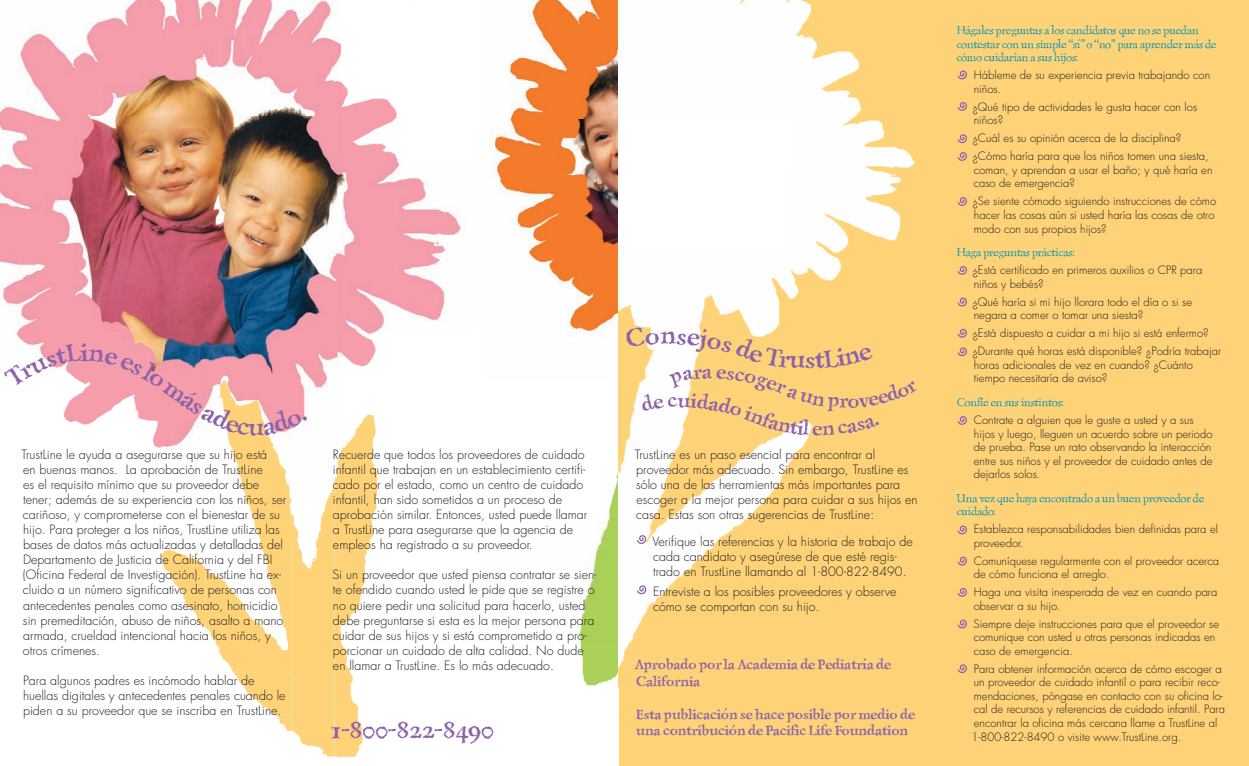
<style>
.page{position:relative;width:1249px;height:766px;background:#fff}
.page>*{position:absolute;margin:0;border:0;box-sizing:border-box;transform-origin:0 0}
.t1{font:22.5px "Lazur Antiq Text C Bold";color:#8c62aa}
.t2{font:13.75px/16.5px "Lazur Antiq Text C Bold";color:#8c62aa}
.t3{font:300 12.5px/15px "Futura";color:#231f20}
.t4{font:300 11.25px/13.5px "Futura";color:#231f20}
.t5{font:11.25px/13.5px "Lazur Antiq Text C";color:#008fb3}
</style>
<div class="page">
<img style="left:0;top:0;width:341px;height:450px">
<img style="left:341px;top:82px;width:120px;height:675px">
<img style="left:328px;top:756px;width:14px;height:1px">
<img style="left:205px;top:436px;width:86px;height:236px">
<img style="left:334px;top:415px;width:43px;height:341px">
<img style="left:291px;top:484px;width:43px;height:272px">
<img style="left:162px;top:549px;width:43px;height:78px">
<img style="left:233px;top:671px;width:58px;height:43px">
<img style="left:273px;top:714px;width:18px;height:16px">
<svg style="left:341px;top:754px;width:8px;height:2px"></svg>
<div style="left:619px;top:0;width:630px;height:765px;background:#fed378"></div>
<img style="left:509px;top:0;width:109px;height:119px">
<img style="left:493px;top:119px;width:126px;height:567px">
<img style="left:619px;top:0;width:296px;height:166px">
<img style="left:619px;top:122px;width:171px;height:545px">
<img style="left:790px;top:166px;width:121px;height:496px">
<svg style="left:957px;top:134px;width:10px;height:10px"></svg>
<svg style="left:957px;top:347px;width:10px;height:10px"></svg>
<svg style="left:957px;top:588px;width:10px;height:9px"></svg>
<svg style="left:957px;top:556px;width:10px;height:10px"></svg>
<svg style="left:957px;top:525px;width:10px;height:10px"></svg>
<svg style="left:957px;top:416px;width:10px;height:9px"></svg>
<svg style="left:957px;top:664px;width:10px;height:9px"></svg>
<svg style="left:957px;top:619px;width:10px;height:10px"></svg>
<svg style="left:636px;top:584px;width:11px;height:11px"></svg>
<svg style="left:861px;top:656px;width:7px;height:5px"></svg>
<svg style="left:636px;top:533px;width:11px;height:11px"></svg>
<svg style="left:957px;top:328px;width:10px;height:10px"></svg>
<svg style="left:957px;top:297px;width:10px;height:10px"></svg>
<svg style="left:957px;top:266px;width:10px;height:9px"></svg>
<svg style="left:957px;top:197px;width:10px;height:9px"></svg>
<svg style="left:957px;top:70px;width:10px;height:10px"></svg>
<svg style="left:957px;top:152px;width:10px;height:9px"></svg>
<svg style="left:957px;top:102px;width:10px;height:9px"></svg>
<svg style="left:3px;top:342px;width:305px;height:94px"></svg>
<svg style="left:625px;top:327px;width:286px;height:108px"></svg>
<p class="t3" style="left:22px;top:447px;width:266px">TrustLine le ayuda a asegurarse que su hijo está<br>en buenas manos. La aprobación de TrustLine<br>es el requisito mínimo que su proveedor debe tener; además de su experiencia con los niños, ser cariñoso, y comprometerse con el bienestar de su hijo. Para proteger a los niños, TrustLine utiliza las bases de datos más actualizadas y detalladas del Departamento de Justicia de California y del FBI (Oficina Federal de Investigación). TrustLine ha ex&shy;cluido a un número significativo de personas con antecedentes penales como asesinato, homicidio sin premeditación, abuso de niños, asalto a mano armada, crueldad intencional hacia los niños, y otros crímenes.</p>
<p class="t3" style="left:23px;top:672px;width:264px">Para algunos padres es incómodo hablar de huellas digitales y antecedentes penales cuando le piden a su proveedor que se inscriba en TrustLine.</p>
<p class="t3" style="left:333px;top:447px;width:256px">Recuerde que todos los proveedores de cuidado infantil que trabajan en un establecimiento certifi&shy;cado por el estado, como un centro de cuidado infantil, han sido sometidos a un proceso de aprobación similar. Entonces, usted puede llamar a TrustLine para asegurarse que la agencia de empleos ha registrado a su proveedor.</p>
<p class="t3" style="left:332px;top:567px;width:266px">Si un proveedor que usted piensa contratar se sien&shy;te ofendido cuando usted le pide que se registre o no quiere pedir una solicitud para hacerlo, usted debe preguntarse si esta es la mejor persona para cuidar de sus hijos y si está comprometido a pro&shy;porcionar un cuidado de alta calidad. No dude en llamar a TrustLine. Es lo más adecuado.</p>
<h1 class="t1" style="left:329px;top:714px;width:165px">1-800-822-8490</h1>
<p class="t3" style="left:635px;top:447px;width:284px">TrustLine es un paso esencial para encontrar al proveedor más adecuado. Sin embargo, TrustLine es sólo una de las herramientas más importantes para escoger a la mejor persona para cuidar a sus hijos en casa. Estas son otras sugerencias de TrustLine:</p>
<p class="t3" style="left:652px;top:533px;width:262px">Verifique las referencias y la historia de trabajo de cada candidato y asegúrese de que esté regis&shy;trado en TrustLine llamando al 1-800-822-8490.</p>
<p class="t3" style="left:653px;top:584px;width:245px">Entreviste a los posibles proveedores y observe cómo se comportan con su hijo.</p>
<p class="t2" style="left:634px;top:655px;width:258px">Aprobado por la Academia de Pediatria de<br>California</p>
<p class="t2" style="left:635px;top:704px;width:280px">Esta publicacion se hace posible por medio de una contribucion de Pacific Life Foundation</p>
<p class="t5" style="left:956px;top:23px;width:261px">Hagales preguntas a los candidatos que no se puedan contestar con un simple “si” o “no” para aprender mas de como cuidarian a sus hijos:</p>
<p class="t4" style="left:974px;top:69px;width:238px">Hábleme de su experiencia previa trabajando con niños.</p>
<p class="t4" style="left:972px;top:100px;width:226px">¿Qué tipo de actividades le gusta hacer con los niños?</p>
<p class="t4" style="left:972px;top:129px;width:238px;line-height:18px">¿Cuál es su opinión acerca de la disciplina? ¿Cómo haría para que los niños tomen una siesta,</p>
<p class="t4" style="left:974px;top:163px;width:240px">coman, y aprendan a usar el baño; y qué haría en caso de emergencia?</p>
<p class="t4" style="left:972px;top:195px;width:245px">¿Se siente cómodo siguiendo instrucciones de cómo hacer las cosas aún si usted haría las cosas de otro modo con sus propios hijos?</p>
<p class="t5" style="left:956px;top:245px;width:119px">Haga preguntas practicas:</p>
<p class="t4" style="left:972px;top:263px;width:231px">¿Está certificado en primeros auxilios o CPR para niños y bebés?</p>
<p class="t4" style="left:972px;top:295px;width:221px">¿Qué haría si mi hijo llorara todo el día o si se negara a comer o tomar una siesta?</p>
<p class="t4" style="left:972px;top:324px;width:250px;line-height:18px">¿Está dispuesto a cuidar a mi hijo si está enfermo? ¿Durante qué horas está disponible? ¿Podría trabajar</p>
<p class="t4" style="left:974px;top:358px;width:220px">horas adicionales de vez en cuando? ¿Cuánto tiempo necesitaría de aviso?</p>
<p class="t5" style="left:956px;top:395px;width:108px">Confie en sus instintos:</p>
<p class="t4" style="left:974px;top:413px;width:240px">Contrate a alguien que le guste a usted y a sus hijos y luego, lleguen un acuerdo sobre un periodo de prueba. Pase un rato observando la interacción entre sus niños y el proveedor de cuidado antes de dejarlos solos.</p>
<p class="t5" style="left:956px;top:490px;width:249px">Una vez que haya encontrado a un buen proveedor de cuidado:</p>
<p class="t4" style="left:974px;top:522px;width:246px">Establezca responsabilidades bien definidas para el proveedor.</p>
<p class="t4" style="left:974px;top:553px;width:247px">Comuníquese regularmente con el proveedor acerca de cómo funciona el arreglo.</p>
<p class="t4" style="left:974px;top:585px;width:245px">Haga una visita inesperada de vez en cuando para observar a su hijo.</p>
<p class="t4" style="left:973px;top:616px;width:247px">Siempre deje instrucciones para que el proveedor se comunique con usted u otras personas indicadas en caso de emergencia.</p>
<p class="t4" style="left:971px;top:661px;width:255px">Para obtener información acerca de cómo escoger a un proveedor de cuidado infantil o para recibir reco&shy;mendaciones, póngase en contacto con su oficina lo&shy;cal de recursos y referencias de cuidado infantil. Para encontrar la oficina más cercana llame a TrustLine al 1-800-822-8490 o visite www.TrustLine.org.</p>
</div>
